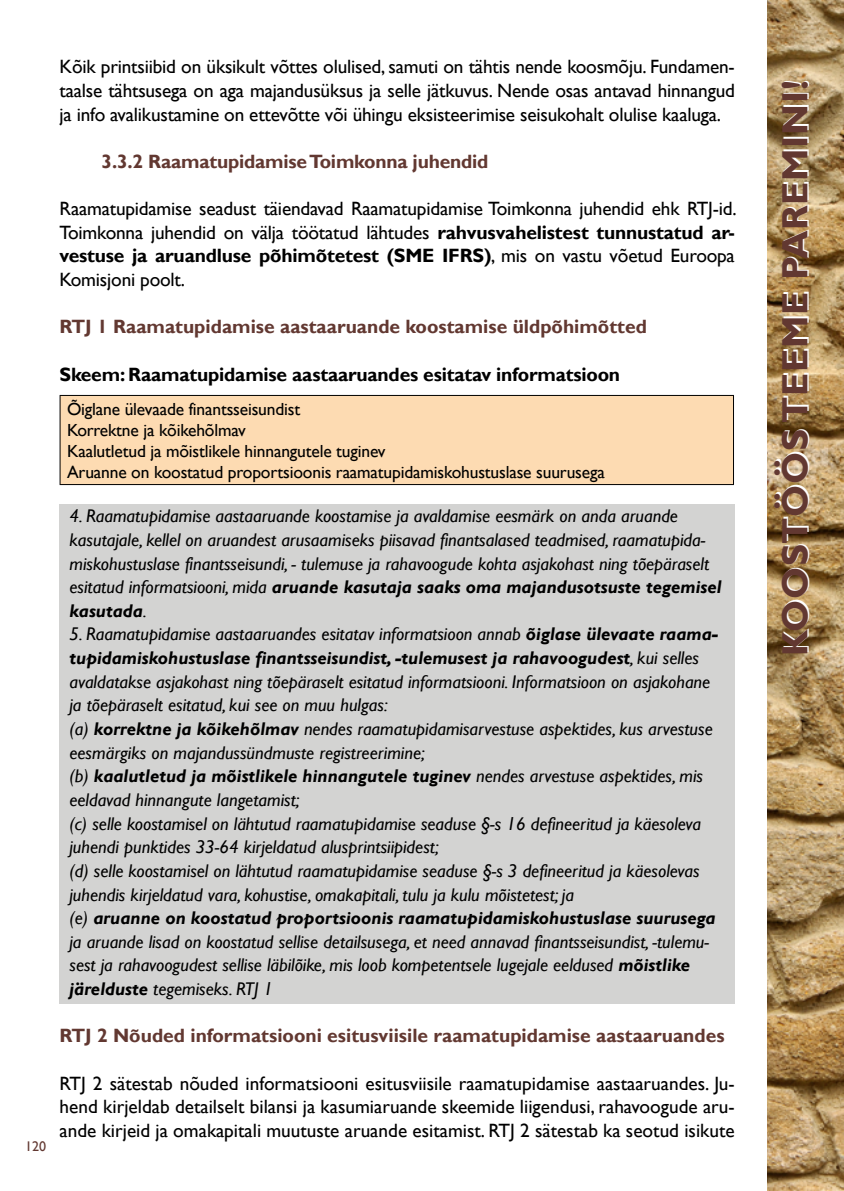
<style>
.page{position:relative;width:844px;height:1191px;background:#fff}
.page>*{position:absolute;margin:0;border:0;box-sizing:border-box;transform-origin:0 0}
.t1{font:700 36.57px "Gill Sans";letter-spacing:.02em;color:#fff}
.t2{font:19.25px/23.6px "Gill Sans";letter-spacing:-.01em;color:#000;text-align:justify}
.t3{font:700 19.25px "Gill Sans";color:#623831}
.t4{font:700 19.25px "Gill Sans";letter-spacing:-.01em;color:#000}
.t5{font:italic 18.38px/23.6px "Gill Sans";color:#000}
.t6{font:17.5px/21px "Gill Sans";letter-spacing:-.01em;color:#000}
.t7{font:14px "Gill Sans";color:#623831}
.s1{font-weight:700}
</style>
<div class="page">
<img style="left:767px;top:0;width:76px;height:1191px">
<div style="left:60px;top:504px;width:674px;height:122px;background:#d3d3d2"></div>
<div style="left:60px;top:623px;width:674px;height:97px;background:#d3d3d2"></div>
<div style="left:60px;top:717px;width:674px;height:51px;background:#d3d3d2"></div>
<div style="left:60px;top:764px;width:674px;height:51px;background:#d3d3d2"></div>
<div style="left:60px;top:812px;width:674px;height:50px;background:#d3d3d2"></div>
<div style="left:60px;top:859px;width:674px;height:50px;background:#d3d3d2"></div>
<div style="left:60px;top:906px;width:674px;height:98px;background:#d3d3d2"></div>
<div style="left:60px;top:395px;width:673px;height:89px;background:#fddbb2"></div>
<hr style="left:60px;top:395px;width:673px;height:1px;background:#000">
<hr style="left:60px;top:396px;width:1px;height:88px;background:#000">
<hr style="left:732px;top:396px;width:1px;height:88px;background:#000">
<hr style="left:60px;top:484px;width:673px;height:1px;background:#000">
<p class="t7" style="left:25px;top:1138px;width:22px">120</p>
<p class="t2" style="left:60px;top:55px;width:676px">Kõik printsiibid on üksikult võttes olulised, samuti on tähtis nende koosmõju. Fundamen&shy;taalse tähtsusega on aga majandusüksus ja selle jätkuvus. Nende osas antavad hinnangud ja info avalikustamine on ettevõtte või ühingu eksisteerimise seisukohalt olulise kaaluga.</p>
<p class="t3" style="left:102px;top:150px;width:388px">3.3.2 Raamatupidamise Toimkonna juhendid</p>
<p class="t2" style="left:60px;top:197px;width:678px">Raamatupidamise seadust täiendavad Raamatupidamise Toimkonna juhendid ehk RTJ-id.<br>Toimkonna juhendid on välja töötatud lähtudes <span class="s1">rahvusvahelistest tunnustatud ar&shy;vestuse ja aruandluse põhimõtetest (SME IFRS)</span>, mis on vastu võetud Euroopa Komisjoni poolt.</p>
<p class="t3" style="left:60px;top:315px;width:588px">RTJ 1 Raamatupidamise aastaaruande koostamise üldpõhimõtted</p>
<p class="t4" style="left:60px;top:362px;width:562px">Skeem: Raamatupidamise aastaaruandes esitatav informatsioon</p>
<p class="t6" style="left:67px;top:398px;width:539px">Õiglane ülevaade finantsseisundist<br>Korrektne ja kõikehõlmav<br>Kaalutletud ja mõistlikele hinnangutele tuginev<br>Aruanne on koostatud proportsioonis raamatupidamiskohustuslase suurusega</p>
<p class="t5" style="left:69px;top:504px;width:653px">4. Raamatupidamise aastaaruande koostamise ja avaldamise eesmärk on anda aruande kasutajale, kellel on aruandest arusaamiseks piisavad finantsalased teadmised, raamatupida&shy;miskohustuslase finantsseisundi, - tulemuse ja rahavoogude kohta asjakohast ning tõepäraselt esitatud informatsiooni, mida <span class="s1">aruande kasutaja saaks oma majandusotsuste tegemisel kasutada</span>.</p>
<p class="t5" style="left:69px;top:623px;width:650px">5. Raamatupidamise aastaaruandes esitatav informatsioon annab <span class="s1">õiglase ülevaate raama&shy;tupidamiskohustuslase finantsseisundist, -tulemusest ja rahavoogudest</span>, kui selles avaldatakse asjakohast ning tõepäraselt esitatud informatsiooni. Informatsioon on asjakohane ja tõepäraselt esitatud, kui see on muu hulgas:<br>(a) <span class="s1">korrektne ja kõikehõlmav</span> nendes raamatupidamisarvestuse aspektides, kus arvestuse eesmärgiks on majandussündmuste registreerimine;<br>(b) <span class="s1">kaalutletud ja mõistlikele hinnangutele tuginev</span> nendes arvestuse aspektides, mis eeldavad hinnangute langetamist;<br>(c) selle koostamisel on lähtutud raamatupidamise seaduse §-s 16 defineeritud ja käesoleva juhendi punktides 33-64 kirjeldatud alusprintsiipidest;<br>(d) selle koostamisel on lähtutud raamatupidamise seaduse §-s 3 defineeritud ja käesolevas juhendis kirjeldatud vara, kohustise, omakapitali, tulu ja kulu mõistetest; ja<br>(e) <span class="s1">aruanne on koostatud proportsioonis raamatupidamiskohustuslase suurusega </span>ja aruande lisad on koostatud sellise detailsusega, et need annavad finantsseisundist, -tulemu&shy;sest ja rahavoogudest sellise läbilõike, mis loob kompetentsele lugejale eeldused <span class="s1">mõistlike järelduste</span> tegemiseks. RTJ 1</p>
<p class="t3" style="left:60px;top:1024px;width:666px">RTJ 2 Nõuded informatsiooni esitusviisile raamatupidamise aastaaruandes</p>
<p class="t2" style="left:60px;top:1071px;width:676px">RTJ 2 sätestab nõuded informatsiooni esitusviisile raamatupidamise aastaaruandes. Ju&shy;hend kirjeldab detailselt bilansi ja kasumiaruande skeemide liigendusi, rahavoogude aru&shy;ande kirjeid ja omakapitali muutuste aruande esitamist. RTJ 2 sätestab ka seotud isikute</p>
<h1 class="t1" style="left:774px;top:654px;width:577px;rotate:-90deg">KOOSTÖÖS TEEME PAREMINI!</h1>
</div>
